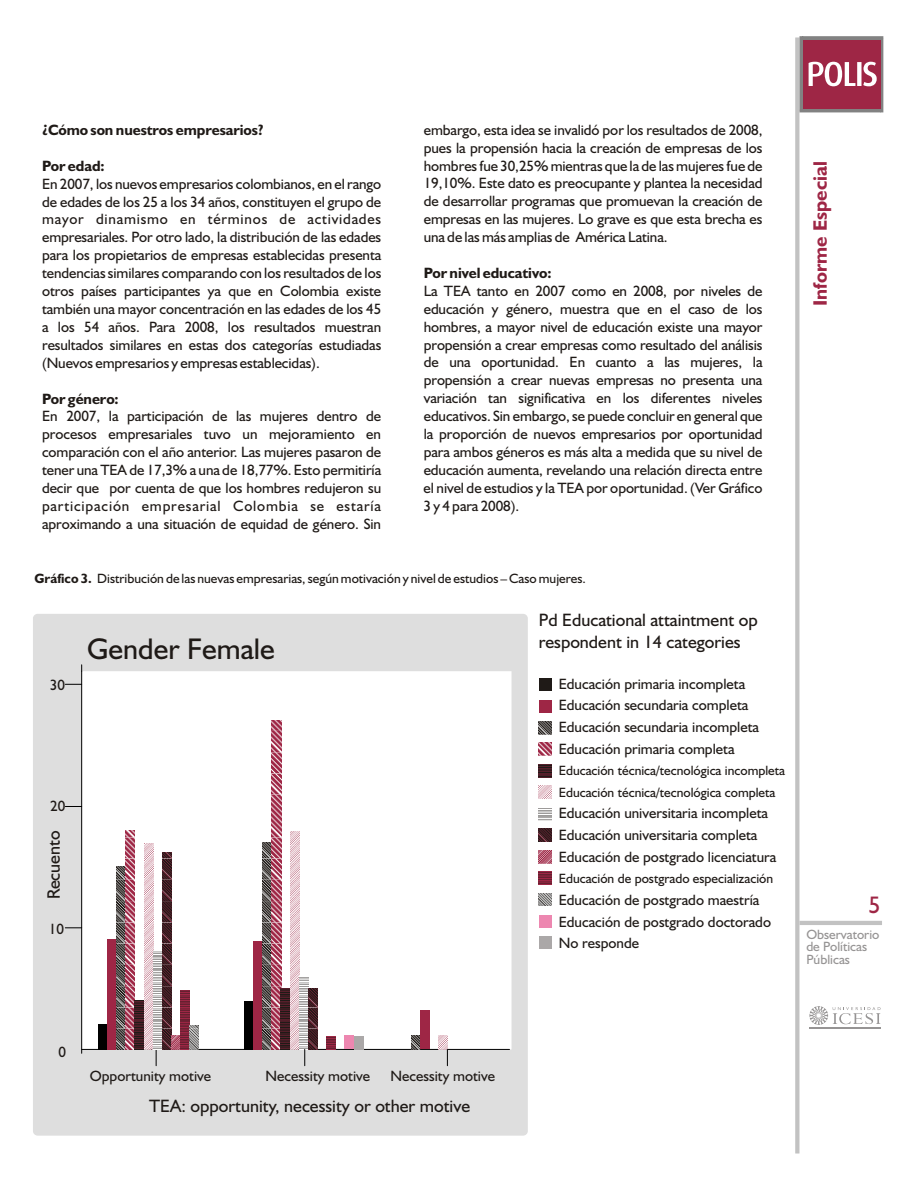
<style>
.page{position:relative;width:915px;height:1191px;background:#fff}
.page>*{position:absolute;margin:0;border:0;box-sizing:border-box;transform-origin:0 0}
.t1{font:30px "Humanist 521 BT";color:#1f1a17}
.t2{font:24px "Humanist 521 BT";color:#9e2645}
.t3{font:700 19.5px "Humanist 521 BT";color:#9e2645}
.t4{font:18px/21.5px "Humanist 521 BT";color:#1f1a17}
.t5{font:15px/17.9px "Humanist 521 BT";color:#1f1a17;text-align:justify}
.t6{font:700 15px "Humanist 521 BT";color:#1f1a17}
.t7{font:13.5px/21.6px "Humanist 521 BT";color:#1f1a17}
.t8{font:13.5px/12.6px "Humanist 521 BT";color:#969494}
.s1{font-weight:700}
</style>
<div class="page">
<svg style="left:795px;top:37px;width:4px;height:1116px;background:#c5c5c5"></svg>
<div style="left:799px;top:920px;width:82px;height:5px;background:#c2c2c2"></div>
<hr style="left:809px;top:1027px;width:71px;height:1px;background:#969494">
<svg style="left:809px;top:1006px;width:71px;height:18px"></svg>
<svg style="left:799px;top:36px;width:84px;height:76px;background:#a64f66"></svg>
<div style="left:33px;top:614px;width:494px;height:521px;background:#dedede;border-radius:5px"></div>
<div style="left:82px;top:671px;width:429px;height:378px;background:#fff"></div>
<div style="left:98px;top:1024px;width:9px;height:25px;background:#000"></div>
<hr style="left:82px;top:1049px;width:427px;height:1px;background:#000">
<hr style="left:81px;top:671px;width:1px;height:382px;background:#000">
<svg style="left:65px;top:684px;width:16px;height:1px"></svg>
<svg style="left:65px;top:806px;width:16px;height:1px"></svg>
<svg style="left:65px;top:927px;width:17px;height:1px"></svg>
<svg style="left:156px;top:1049px;width:1px;height:16px"></svg>
<div style="left:107px;top:939px;width:9px;height:110px;background:#9e2645"></div>
<svg style="left:116px;top:866px;width:9px;height:183px;background:#605d5b"></svg>
<svg style="left:126px;top:830px;width:9px;height:219px;background:#b96379"></svg>
<svg style="left:134px;top:1000px;width:9px;height:49px"></svg>
<svg style="left:144px;top:843px;width:9px;height:206px;background:#e7cad2"></svg>
<svg style="left:153px;top:952px;width:9px;height:97px"></svg>
<svg style="left:162px;top:852px;width:9px;height:197px;background:#472329"></svg>
<svg style="left:171px;top:1035px;width:9px;height:14px"></svg>
<svg style="left:180px;top:990px;width:9px;height:59px"></svg>
<svg style="left:190px;top:1025px;width:9px;height:24px"></svg>
<div style="left:244px;top:1000px;width:9px;height:49px;background:#000"></div>
<div style="left:253px;top:940px;width:9px;height:109px;background:#9e2645"></div>
<svg style="left:262px;top:842px;width:9px;height:207px;background:#605d5b"></svg>
<svg style="left:272px;top:720px;width:9px;height:329px;background:#b96279"></svg>
<svg style="left:280px;top:988px;width:10px;height:61px"></svg>
<svg style="left:290px;top:831px;width:9px;height:218px;background:#e7cbd2"></svg>
<svg style="left:299px;top:977px;width:9px;height:72px"></svg>
<svg style="left:309px;top:989px;width:9px;height:60px"></svg>
<svg style="left:326px;top:1036px;width:9px;height:13px"></svg>
<div style="left:344px;top:1035px;width:9px;height:14px;background:#ed87b0"></div>
<div style="left:354px;top:1036px;width:9px;height:13px;background:#aba8a8"></div>
<svg style="left:411px;top:1035px;width:9px;height:14px"></svg>
<div style="left:420px;top:1010px;width:9px;height:39px;background:#9e2645"></div>
<svg style="left:438px;top:1035px;width:9px;height:14px"></svg>
<svg style="left:304px;top:1049px;width:1px;height:16px"></svg>
<svg style="left:447px;top:1049px;width:1px;height:16px"></svg>
<div style="left:538px;top:678px;width:13px;height:13px;background:#1f1a17"></div>
<svg style="left:538px;top:743px;width:13px;height:12px"></svg>
<svg style="left:538px;top:721px;width:13px;height:13px"></svg>
<svg style="left:538px;top:764px;width:13px;height:13px"></svg>
<svg style="left:538px;top:786px;width:13px;height:12px"></svg>
<svg style="left:538px;top:808px;width:13px;height:12px"></svg>
<svg style="left:538px;top:829px;width:13px;height:12px"></svg>
<svg style="left:538px;top:850px;width:13px;height:13px"></svg>
<svg style="left:538px;top:871px;width:13px;height:13px"></svg>
<svg style="left:538px;top:893px;width:13px;height:13px"></svg>
<div style="left:538px;top:914px;width:13px;height:13px;background:#ed87b0"></div>
<div style="left:538px;top:936px;width:13px;height:13px;background:#aba8a8"></div>
<div style="left:538px;top:700px;width:13px;height:12px;background:#9e2645"></div>
<p class="t6" style="left:42px;top:123px;width:223px">¿Cómo son nuestros empresarios?</p>
<p class="t6" style="left:42px;top:159px;width:64px">Por edad:</p>
<p class="t5" style="left:42px;top:176px;width:341px">En 2007, los nuevos empresarios colombianos, en el rango de edades de los 25 a los 34 años, constituyen el grupo de mayor dinamismo en términos de actividades empresariales. Por otro lado, la distribución de las edades para los propietarios de empresas establecidas presenta tendencias similares comparando con los resultados de los otros países participantes ya que en Colombia existe también una mayor concentración en las edades de los 45 a los 54 años. Para 2008, los resultados muestran resultados similares en estas dos categorías estudiadas (Nuevos empresarios y empresas establecidas).</p>
<p class="t6" style="left:42px;top:392px;width:78px">Por género:</p>
<p class="t5" style="left:42px;top:408px;width:340px">En 2007, la participación de las mujeres dentro de procesos empresariales tuvo un mejoramiento en comparación con el año anterior. Las mujeres pasaron de tener una TEA de 17,3% a una de 18,77%. Esto permitiría decir que por cuenta de que los hombres redujeron su participación empresarial Colombia se estaría aproximando a una situación de equidad de género. Sin</p>
<p class="t5" style="left:423px;top:122px;width:340px">embargo, esta idea se invalidó por los resultados de 2008, pues la propensión hacia la creación de empresas de los hombres fue 30,25% mientras que la de las mujeres fue de 19,10%. Este dato es preocupante y plantea la necesidad de desarrollar programas que promuevan la creación de empresas en las mujeres. Lo grave es que esta brecha es una de las más amplias de América Latina.</p>
<p class="t6" style="left:423px;top:266px;width:129px">Por nivel educativo:</p>
<p class="t5" style="left:423px;top:283px;width:340px">La TEA tanto en 2007 como en 2008, por niveles de educación y género, muestra que en el caso de los hombres, a mayor nivel de educación existe una mayor propensión a crear empresas como resultado del análisis de una oportunidad. En cuanto a las mujeres, la propensión a crear nuevas empresas no presenta una variación tan significativa en los diferentes niveles educativos. Sin embargo, se puede concluir en general que la proporción de nuevos empresarios por oportunidad para ambos géneros es más alta a medida que su nivel de educación aumenta, revelando una relación directa entre el nivel de estudios y la TEA por oportunidad. (Ver Gráfico 3 y 4 para 2008).</p>
<p class="t7" style="left:35px;top:569px;width:552px"><span class="s1">Gráfico 3.</span> Distribución de las nuevas empresarias, según motivación y nivel de estudios – Caso mujeres.</p>
<p class="t5" style="left:50px;top:677px;width:17px">30</p>
<h1 class="t1" style="left:87px;top:636px;width:189px">Gender Female</h1>
<p class="t5" style="left:50px;top:798px;width:17px">20</p>
<p class="t4" style="left:45px;top:899px;width:70px;rotate:-90deg">Recuento</p>
<p class="t5" style="left:49px;top:920px;width:17px">10</p>
<p class="t4" style="left:538px;top:610px;width:220px">Pd Educational attaintment op respondent in 14 categories</p>
<p class="t5" style="left:558px;top:676px;width:188px">Educación primaria incompleta</p>
<p class="t5" style="left:558px;top:697px;width:191px">Educación secundaria completa</p>
<p class="t5" style="left:558px;top:719px;width:202px">Educación secundaria incompleta</p>
<p class="t7" style="left:558px;top:761px;width:228px">Educación técnica/tecnológica incompleta<br>Educación técnica/tecnológica completa</p>
<p class="t5" style="left:558px;top:803px;width:219px;line-height:21.6px;text-align:left">Educación universitaria incompleta<br>Educación universitaria completa<br>Educación de postgrado licenciatura</p>
<p class="t7" style="left:558px;top:869px;width:216px">Educación de postgrado especialización</p>
<p class="t5" style="left:558px;top:890px;width:214px;line-height:21.6px;text-align:left">Educación de postgrado maestría<br>Educación de postgrado doctorado<br>No responde</p>
<p class="t5" style="left:558px;top:741px;width:177px">Educación primaria completa</p>
<h3 class="t3" style="left:811px;top:306px;width:146px;rotate:-90deg">Informe Especial</h3>
<h2 class="t2" style="left:868px;top:894px;width:14px">5</h2>
<p class="t8" style="left:806px;top:928px;width:75px">Observatorio de Políticas<br>Públicas</p>
<p class="t5" style="left:58px;top:1044px;width:9px">0</p>
<p class="t5" style="left:90px;top:1068px;width:123px">Opportunity motive</p>
<p class="t5" style="left:265px;top:1068px;width:106px">Necessity motive</p>
<p class="t5" style="left:390px;top:1068px;width:106px">Necessity motive</p>
<p class="t4" style="left:149px;top:1096px;width:322px">TEA: opportunity, necessity or other motive</p>
</div>
